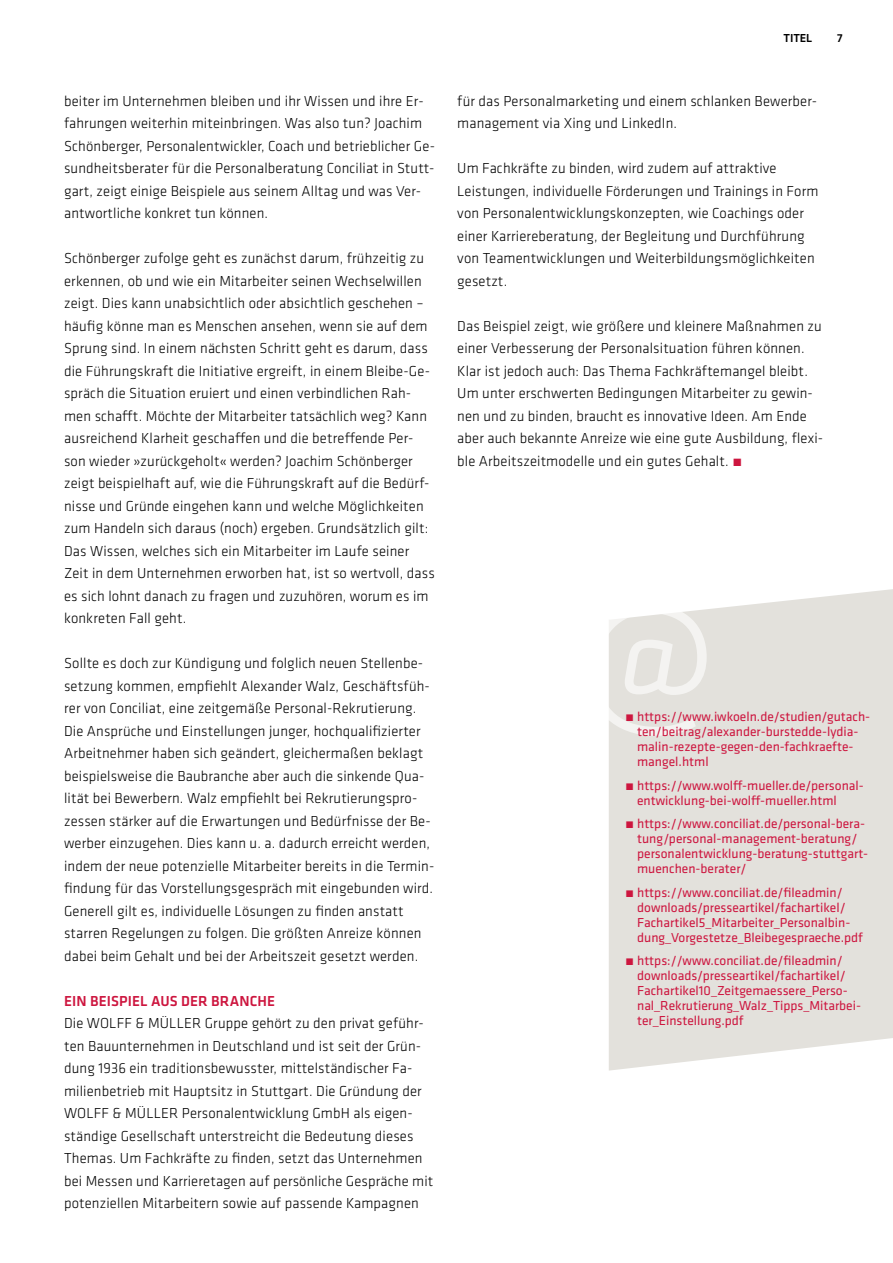
<style>
.page{position:relative;width:893px;height:1263px;background:#fff}
.page>*{position:absolute;margin:0;border:0;box-sizing:border-box;transform-origin:0 0}
.t1{font:300 15px/22.5px "GC Klavika Fein";letter-spacing:.01em;color:#000}
.t2{font:500 15px "GC Klavika Fein";letter-spacing:.01em;color:#cd163f}
.t3{font:13.5px/15px "GC Klavika";color:#cd163f}
.t4{font:500 12px "GC Klavika Fein";letter-spacing:-.01em;color:#000}
.s1{font-weight:500;color:#cd163f}
.s2{font-family:"GC Klavika Fein";font-weight:300}
</style>
<div class="page">
<div style="left:609px;top:589px;width:284px;height:481px;background:#e3e1dc"></div>
<svg style="left:609px;top:604px;width:98px;height:132px"></svg>
<p class="t1" style="left:64px;top:89px;width:372px">beiter im Unternehmen bleiben und ihr Wissen und ihre Er&shy;fahrungen weiterhin miteinbringen. Was also tun? Joachim Schönberger, Personalentwickler, Coach und betrieblicher Ge&shy;sundheitsberater für die Personalberatung Conciliat in Stutt&shy;gart, zeigt einige Beispiele aus seinem Alltag und was Ver&shy;antwortliche konkret tun können.</p>
<p class="t1" style="left:64px;top:247px;width:372px">Schönberger zufolge geht es zunächst darum, frühzeitig zu erkennen, ob und wie ein Mitarbeiter seinen Wechselwillen zeigt. Dies kann unabsichtlich oder absichtlich geschehen – häufig könne man es Menschen ansehen, wenn sie auf dem Sprung sind. In einem nächsten Schritt geht es darum, dass die Führungskraft die Initiative ergreift, in einem Bleibe-Ge&shy;spräch die Situation eruiert und einen verbindlichen Rah&shy;men schafft. Möchte der Mitarbeiter tatsächlich weg? Kann ausreichend Klarheit geschaffen und die betreffende Per&shy;son wieder »zurückgeholt« werden? Joachim Schönberger zeigt beispielhaft auf, wie die Führungskraft auf die Bedürf&shy;nisse und Gründe eingehen kann und welche Möglichkeiten zum Handeln sich daraus (noch) ergeben. Grundsätzlich gilt:<br>Das Wissen, welches sich ein Mitarbeiter im Laufe seiner Zeit in dem Unternehmen erworben hat, ist so wertvoll, dass es sich lohnt danach zu fragen und zuzuhören, worum es im konkreten Fall geht.</p>
<p class="t1" style="left:64px;top:652px;width:372px">Sollte es doch zur Kündigung und folglich neuen Stellenbe&shy;setzung kommen, empfiehlt Alexander Walz, Geschäftsfüh&shy;rer von Conciliat, eine zeitgemäße Personal-Rekrutierung.<br>Die Ansprüche und Einstellungen junger, hochqualifizierter Arbeitnehmer haben sich geändert, gleichermaßen beklagt beispielsweise die Baubranche aber auch die sinkende Qua&shy;lität bei Bewerbern. Walz empfiehlt bei Rekrutierungspro&shy;zessen stärker auf die Erwartungen und Bedürfnisse der Be&shy;werber einzugehen. Dies kann u. a. dadurch erreicht werden, indem der neue potenzielle Mitarbeiter bereits in die Termin&shy;findung für das Vorstellungsgespräch mit eingebunden wird.<br>Generell gilt es, individuelle Lösungen zu finden anstatt starren Regelungen zu folgen. Die größten Anreize können dabei beim Gehalt und bei der Arbeitszeit gesetzt werden.</p>
<p class="t2" style="left:64px;top:991px;width:213px">EIN BEISPIEL AUS DER BRANCHE</p>
<p class="t1" style="left:64px;top:1012px;width:371px">Die WOLFF &amp; MÜLLER Gruppe gehört zu den privat geführ&shy;ten Bauunternehmen in Deutschland und ist seit der Grün&shy;dung 1936 ein traditionsbewusster, mittelständischer Fa&shy;milienbetrieb mit Hauptsitz in Stuttgart. Die Gründung der WOLFF &amp; MÜLLER Personalentwicklung GmbH als eigen&shy;ständige Gesellschaft unterstreicht die Bedeutung dieses Themas. Um Fachkräfte zu finden, setzt das Unternehmen bei Messen und Karrieretagen auf persönliche Gespräche mit potenziellen Mitarbeitern sowie auf passende Kampagnen</p>
<p class="t4" style="left:784px;top:30px;width:30px">TITEL</p>
<p class="t4" style="left:837px;top:30px;width:7px">7</p>
<p class="t1" style="left:457px;top:89px;width:361px">für das Personalmarketing und einem schlanken Bewerber&shy;management via Xing und LinkedIn.</p>
<p class="t1" style="left:457px;top:157px;width:363px">Um Fachkräfte zu binden, wird zudem auf attraktive Leistungen, individuelle Förderungen und Trainings in Form von Personalentwicklungskonzepten, wie Coachings oder einer Karriereberatung, der Begleitung und Durchführung von Teamentwicklungen und Weiterbildungsmöglichkeiten gesetzt.</p>
<p class="t1" style="left:457px;top:314px;width:367px">Das Beispiel zeigt, wie größere und kleinere Maßnahmen zu einer Verbesserung der Personalsituation führen können.<br>Klar ist jedoch auch: Das Thema Fachkräftemangel bleibt.<br>Um unter erschwerten Bedingungen Mitarbeiter zu gewin&shy;nen und zu binden, braucht es innovative Ideen. Am Ende aber auch bekannte Anreize wie eine gute Ausbildung, flexi&shy;ble Arbeitszeitmodelle und ein gutes Gehalt. <span class="s1">•</span></p>
<p class="t3" style="left:637px;top:709px;width:235px;text-indent:-12px"><span class="s2">•</span> https://www.iwkoeln.de/studien/gutach&shy;ten/beitrag/alexander-burstedde-lydia&shy;malin-rezepte-gegen-den-fachkraefte&shy;mangel.html</p>
<p class="t3" style="left:637px;top:777px;width:228px;text-indent:-12px"><span class="s2">•</span> https://www.wolff-mueller.de/personal&shy;entwicklung-bei-wolff-mueller.html</p>
<p class="t3" style="left:637px;top:816px;width:232px;text-indent:-12px"><span class="s2">•</span> https://www.conciliat.de/personal-bera&shy;tung/personal-management-beratung/ personalentwicklung-beratung-stuttgart&shy;muenchen-berater/</p>
<p class="t3" style="left:637px;top:884px;width:227px;text-indent:-12px"><span class="s2">•</span> https://www.conciliat.de/fileadmin/ downloads/presseartikel/fachartikel/ Fachartikel5_Mitarbeiter_Personalbin&shy;dung_Vorgestetze_Bleibegespraeche.pdf</p>
<p class="t3" style="left:637px;top:953px;width:225px;text-indent:-12px"><span class="s2">•</span> https://www.conciliat.de/fileadmin/ downloads/presseartikel/fachartikel/ Fachartikel10_Zeitgemaessere_Perso&shy;nal_Rekrutierung_Walz_Tipps_Mitarbei&shy;ter_Einstellung.pdf</p>
</div>
